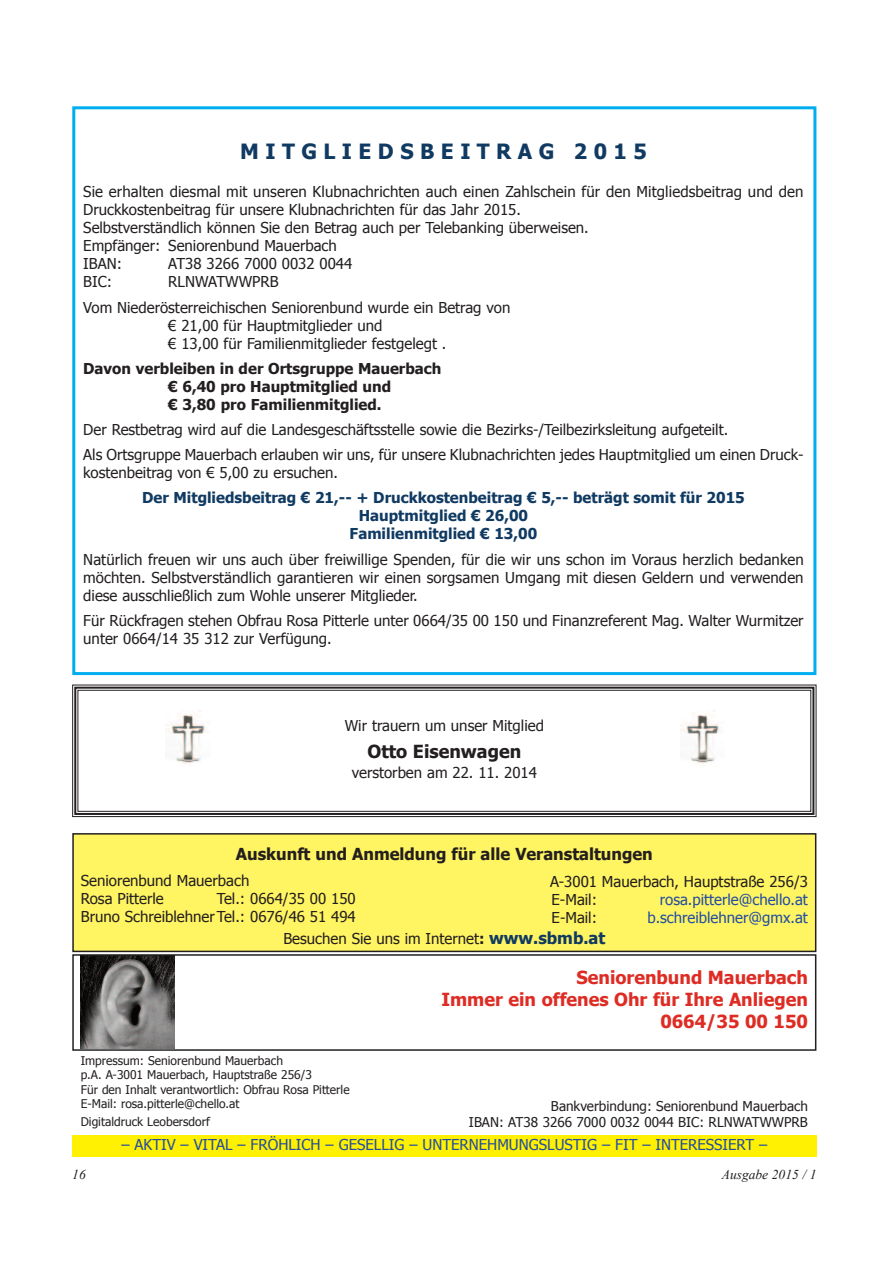
<style>
.page{position:relative;width:893px;height:1263px;background:#fff}
.page>*{position:absolute;margin:0;border:0;box-sizing:border-box;transform-origin:0 0}
.t1{font:700 21px "Tahoma";letter-spacing:.31em;color:#103a62}
.t2{font:700 18px/21.6px "Tahoma";color:#de2c24;text-align:right}
.t3{font:700 18px "Tahoma";color:#231f20}
.t4{font:700 16.5px "Tahoma";color:#231f20}
.t5{font:15px/18px "Tahoma";color:#231f20}
.t6{font:15px "Tahoma";color:#244ea1}
.t7{font:700 15px/18px "Tahoma";color:#103a62;text-align:center}
.t8{font:700 15px/18px "Tahoma";color:#231f20}
.t9{font:13.5px/16.2px "Tahoma";color:#231f20;text-align:right}
.t10{font:italic 13.5px "Times New Roman";color:#231f20}
.t11{font:12px/14.4px "Tahoma";color:#231f20}
.s1{font-weight:700}
.s2{font-weight:700;font-size:16.5px;color:#103a62}
</style>
<div class="page">
<div style="left:72px;top:1135px;width:744px;height:22px;background:#fff101"></div>
<div style="left:72px;top:106px;width:744px;height:569px;border:3px solid #00aeef"></div>
<img style="left:81px;top:957px;width:93px;height:91px">
<div style="left:73px;top:834px;width:743px;height:117px;background:#fff461"></div>
<div style="left:72px;top:833px;width:744px;height:119px;border:2px solid #231f20"></div>
<div style="left:72px;top:954px;width:744px;height:97px;border:2px solid #231f20"></div>
<div style="left:72px;top:685px;width:744px;height:132px;border:1px solid #231f20"></div>
<div style="left:74px;top:687px;width:740px;height:128px;border:2px solid #231f20"></div>
<div style="left:78px;top:690px;width:733px;height:122px;border:1px solid #231f20"></div>
<img style="left:166px;top:711px;width:41px;height:53px">
<img style="left:680px;top:711px;width:43px;height:52px">
<h1 class="t1" style="left:240px;top:138px;width:408px">MITGLIEDSBEITRAG 2015</h1>
<p class="t5" style="left:83px;top:182px;width:722px">Sie erhalten diesmal mit unseren Klubnachrichten auch einen Zahlschein für den Mitgliedsbeitrag und den Druckkostenbeitrag für unsere Klubnachrichten für das Jahr 2015.<br>Selbstverständlich können Sie den Betrag auch per Telebanking überweisen.<br>Empfänger: Seniorenbund Mauerbach<br>IBAN:</p>
<p class="t5" style="left:168px;top:254px;width:185px">AT38 3266 7000 0032 0044</p>
<p class="t5" style="left:83px;top:272px;width:30px">BIC:</p>
<p class="t5" style="left:83px;top:269px;width:429px;line-height:25.2px;text-indent:85px">RLNWATWWPRB<br>Vom Niederösterreichischen Seniorenbund wurde ein Betrag von</p>
<p class="t5" style="left:168px;top:316px;width:280px">€ 21,00 für Hauptmitglieder und<br>€ 13,00 für Familienmitglieder festgelegt .</p>
<p class="t8" style="left:168px;top:359px;width:275px;text-indent:-85px">Davon verbleiben in der Ortsgruppe Mauerbach € 6,40 pro Hauptmitglied und<br>€ 3,80 pro Familienmitglied.</p>
<p class="t5" style="left:83px;top:416px;width:722px;line-height:25.2px">Der Restbetrag wird auf die Landesgeschäftsstelle sowie die Bezirks-/Teilbezirksleitung aufgeteilt.<br>Als Ortsgruppe Mauerbach erlauben wir uns, für unsere Klubnachrichten jedes Hauptmitglied um einen Druck-</p>
<p class="t5" style="left:83px;top:463px;width:256px">kostenbeitrag von € 5,00 zu ersuchen.</p>
<p class="t7" style="left:142px;top:488px;width:604px">Der Mitgliedsbeitrag € 21,-- + Druckkostenbeitrag € 5,-- beträgt somit für 2015<br>Hauptmitglied € 26,00<br>Familienmitglied € 13,00</p>
<p class="t5" style="left:83px;top:550px;width:722px;text-align:justify">Natürlich freuen wir uns auch über freiwillige Spenden, für die wir uns schon im Voraus herzlich bedanken möchten. Selbstverständlich garantieren wir einen sorgsamen Umgang mit diesen Geldern und verwenden diese ausschließlich zum Wohle unserer Mitglieder.</p>
<p class="t5" style="left:83px;top:611px;width:722px">Für Rückfragen stehen Obfrau Rosa Pitterle unter 0664/35 00 150 und Finanzreferent Mag. Walter Wurmitzer unter 0664/14 35 312 zur Verfügung.</p>
<p class="t5" style="left:345px;top:716px;width:201px">Wir trauern um unser Mitglied</p>
<p class="t3" style="left:367px;top:740px;width:155px">Otto Eisenwagen</p>
<p class="t5" style="left:352px;top:763px;width:187px">verstorben am 22. 11. 2014</p>
<p class="t4" style="left:236px;top:844px;width:418px">Auskunft und Anmeldung für alle Veranstaltungen</p>
<p class="t5" style="left:81px;top:871px;width:170px">Seniorenbund Mauerbach<br>Rosa Pitterle</p>
<p class="t5" style="left:550px;top:872px;width:259px">A-3001 Mauerbach, Hauptstraße 256/3<br>E-Mail:</p>
<p class="t5" style="left:81px;top:889px;width:277px;text-align:right">Tel.: 0664/35 00 150<br>Bruno SchreiblehnerTel.: 0676/46 51 494</p>
<p class="t6" style="left:660px;top:890px;width:150px">rosa.pitterle@chello.at</p>
<p class="t5" style="left:552px;top:908px;width:47px">E-Mail:</p>
<p class="t6" style="left:648px;top:908px;width:162px">b.schreiblehner@gmx.at</p>
<p class="t5" style="left:283px;top:929px;width:323px">Besuchen Sie uns im Internet<span class="s1">:</span> <span class="s2">www.sbmb.at</span></p>
<p class="t11" style="left:81px;top:1053px;width:270px">Impressum: Seniorenbund Mauerbach<br>p.A. A-3001 Mauerbach, Hauptstraße 256/3<br>Für den Inhalt verantwortlich: Obfrau Rosa Pitterle E-Mail: rosa.pitterle@chello.at</p>
<p class="t11" style="left:81px;top:1114px;width:131px">Digitaldruck Leobersdorf</p>
<p class="t2" style="left:441px;top:966px;width:368px">Seniorenbund Mauerbach<br>Immer ein offenes Ohr für Ihre Anliegen<br>0664/35 00 150</p>
<p class="t9" style="left:469px;top:1097px;width:340px">Bankverbindung: Seniorenbund Mauerbach<br>IBAN: AT38 3266 7000 0032 0044 BIC: RLNWATWWPRB</p>
<p class="t6" style="left:121px;top:1135px;width:647px">– AKTIV – VITAL – FRÖHLICH – GESELLIG – UNTERNEHMUNGSLUSTIG – FIT – INTERESSIERT –</p>
<p class="t10" style="left:72px;top:1167px;width:15px">16</p>
<p class="t10" style="left:722px;top:1167px;width:96px">Ausgabe 2015 / 1</p>
</div>
